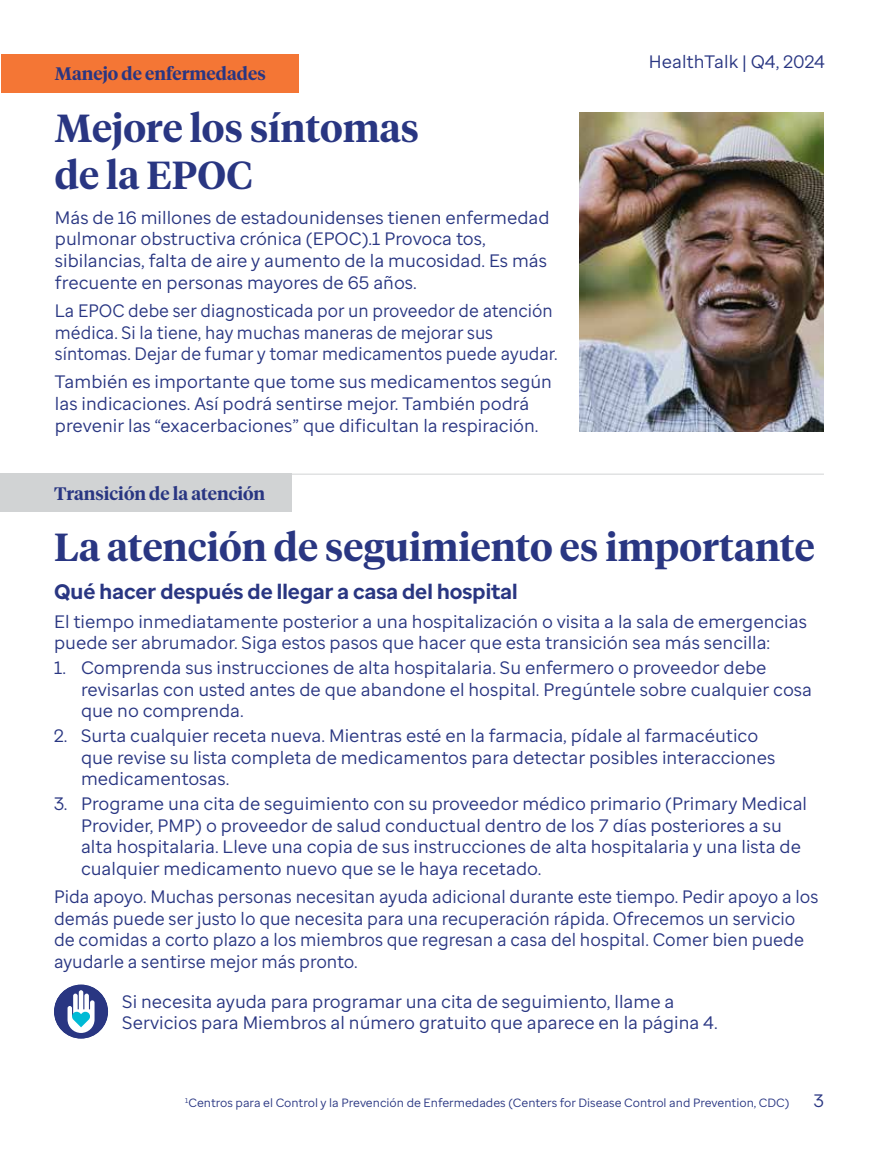
<style>
.page{position:relative;width:878px;height:1161px;background:#fff}
.page>*{position:absolute;margin:0;border:0;box-sizing:border-box;transform-origin:0 0}
.Headline{font:600 39px/46.8px "UHC Serif Headline";color:#293682}
.Subhead{font:700 21px "Enterprise Sans";color:#293682}
.BodyCopy{font:18px/21.6px "Enterprise Sans";color:#293682}
.BodyCopy-2{font:18px/21.6px "Enterprise Sans";color:#293682;scale:.95 1}
.IconCTA{font:18px/21.6px "Enterprise Sans";color:#293682}
.t1{font:600 18px "UHC Serif Headline";color:#293682}
.BodyCopy-3{font:12px "Enterprise Sans";color:#293682}
</style>
<div class="page">
<img style="left:579px;top:112px;width:245px;height:320px">
<div style="left:1px;top:54px;width:297px;height:38px;background:#f47635"></div>
<div style="left:0;top:474px;width:292px;height:38px;background:#d1d3d4"></div>
<hr style="left:0;top:474px;width:824px;height:1px;background:#d1d3d4">
<div style="left:54px;top:985px;width:54px;height:54px;background:#293682;border-radius:50%"></div>
<svg style="left:68px;top:990px;width:26px;height:43px"></svg>
<p class="t1" style="left:55px;top:61px;width:212px">Manejo de enfermedades</p>
<p class="Headline" style="left:55px;top:103px;width:365px">Mejore los síntomas de la EPOC</p>
<p class="BodyCopy" style="left:55px;top:206px;width:496px">Más de 16 millones de estadounidenses tienen enfermedad pulmonar obstructiva crónica (EPOC).1 Provoca tos, sibilancias, falta de aire y aumento de la mucosidad. Es más frecuente en personas mayores de 65 años.</p>
<p class="BodyCopy-2" style="left:55px;top:300px;width:530px">La EPOC debe ser diagnosticada por un proveedor de atención médica. Si la tiene, hay muchas maneras de mejorar sus síntomas. Dejar de fumar y tomar medicamentos puede ayudar.</p>
<p class="BodyCopy" style="left:55px;top:371px;width:498px">También es importante que tome sus medicamentos según las indicaciones. Así podrá sentirse mejor. También podrá prevenir las “exacerbaciones” que dificultan la respiración.</p>
<p class="BodyCopy" style="left:649px;top:50px;width:177px">HealthTalk | Q4, 2024</p>
<p class="t1" style="left:54px;top:481px;width:213px">Transición de la atención</p>
<p class="Headline" style="left:54px;top:521px;width:762px">La atención de seguimiento es importante</p>
<p class="Subhead" style="left:54px;top:578px;width:465px">Qué hacer después de llegar a casa del hospital</p>
<p class="BodyCopy" style="left:54px;top:610px;width:754px">El tiempo inmediatamente posterior a una hospitalización o visita a la sala de emergencias puede ser abrumador. Siga estos pasos que hacer que esta transición sea más sencilla:</p>
<p class="BodyCopy" style="left:81px;top:657px;width:732px;text-indent:-27px">1. Comprenda sus instrucciones de alta hospitalaria. Su enfermero o proveedor debe revisarlas con usted antes de que abandone el hospital. Pregúntele sobre cualquier cosa que no comprenda.</p>
<p class="BodyCopy" style="left:81px;top:725px;width:696px;text-indent:-27px">2. Surta cualquier receta nueva. Mientras esté en la farmacia, pídale al farmacéutico que revise su lista completa de medicamentos para detectar posibles interacciones medicamentosas.</p>
<p class="BodyCopy" style="left:81px;top:793px;width:727px;text-indent:-27px">3. Programe una cita de seguimiento con su proveedor médico primario (Primary Medical Provider, PMP) o proveedor de salud conductual dentro de los 7 días posteriores a su alta hospitalaria. Lleve una copia de sus instrucciones de alta hospitalaria y una lista de cualquier medicamento nuevo que se le haya recetado.</p>
<p class="BodyCopy" style="left:54px;top:886px;width:765px">Pida apoyo. Muchas personas necesitan ayuda adicional durante este tiempo. Pedir apoyo a los demás puede ser justo lo que necesita para una recuperación rápida. Ofrecemos un servicio de comidas a corto plazo a los miembros que regresan a casa del hospital. Comer bien puede ayudarle a sentirse mejor más pronto.</p>
<p class="IconCTA" style="left:122px;top:990px;width:597px">Si necesita ayuda para programar una cita de seguimiento, llame a<br>Servicios para Miembros al número gratuito que aparece en la página 4.</p>
<p class="BodyCopy-3" style="left:185px;top:1095px;width:605px"><sup>1</sup>Centros para el Control y la Prevención de Enfermedades (Centers for Disease Control and Prevention, CDC)</p>
<p class="BodyCopy" style="left:813px;top:1090px;width:12px">3</p>
</div>
